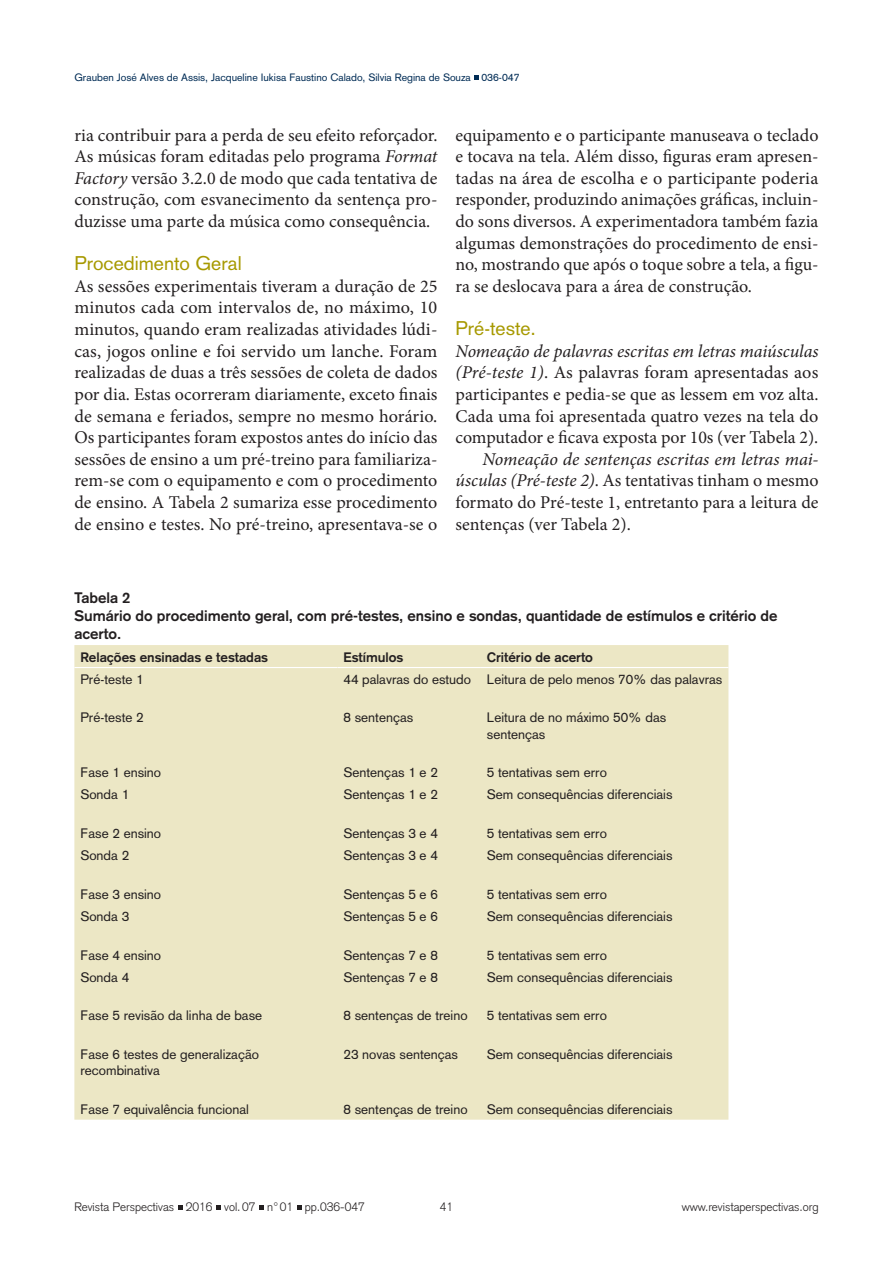
<style>
.page{position:relative;width:893px;height:1263px;background:#fff}
.page>*{position:absolute;margin:0;border:0;box-sizing:border-box;transform-origin:0 0}
.tópico{font:19.5px "Akzidenz Grotesk";color:#a79901}
.texto_zero{font:18px/21.6px "Minion Pro";color:#231f20;text-align:justify}
.texto{font:18px/21.6px "Minion Pro";letter-spacing:-.005em;color:#231f20;text-align:justify}
.titulo_tabela{font:700 15px/18px "Akzidenz Grotesk";color:#231f20}
.texto_tabela{font:13.5px/16.2px "Akzidenz Grotesk";color:#231f20}
.texto_tabela-2{font:700 13.5px "Akzidenz Grotesk";color:#231f20}
.t1{font:300 12px "Akzidenz Grotesk";color:#231f20}
.t2{font:10.5px "Akzidenz Grotesk";color:#002c55}
.s1{font-style:italic}
</style>
<div class="page">
<svg style="left:474px;top:75px;width:5px;height:5px"></svg>
<svg style="left:178px;top:1205px;width:4px;height:5px"></svg>
<svg style="left:216px;top:1205px;width:5px;height:5px"></svg>
<svg style="left:259px;top:1205px;width:5px;height:5px"></svg>
<svg style="left:297px;top:1205px;width:5px;height:5px"></svg>
<div style="left:74px;top:645px;width:654px;height:475px;background:#ece7c5"></div>
<hr style="left:74px;top:667px;width:264px;height:1px;background:#fff">
<hr style="left:338px;top:667px;width:143px;height:1px;background:#fff">
<hr style="left:481px;top:667px;width:247px;height:1px;background:#fff">
<p class="t2" style="left:74px;top:71px;width:447px">Grauben José Alves de Assis, Jacqueline Iukisa Faustino Calado, Silvia Regina de Souza 036-047</p>
<p class="texto_zero" style="left:74px;top:124px;width:365px">ria contribuir para a perda de seu efeito reforçador.<br>As músicas foram editadas pelo programa <span class="s1">Format Factory</span> versão 3.2.0 de modo que cada tentativa de construção, com esvanecimento da sentença pro&shy;duzisse uma parte da música como consequência.</p>
<p class="tópico" style="left:74px;top:252px;width:169px">Procedimento Geral</p>
<p class="texto_zero" style="left:74px;top:275px;width:365px">As sessões experimentais tiveram a duração de 25 minutos cada com intervalos de, no máximo, 10 minutos, quando eram realizadas atividades lúdi&shy;cas, jogos online e foi servido um lanche. Foram realizadas de duas a três sessões de coleta de dados por dia. Estas ocorreram diariamente, exceto finais de semana e feriados, sempre no mesmo horário.<br>Os participantes foram expostos antes do início das sessões de ensino a um pré-treino para familiariza&shy;rem-se com o equipamento e com o procedimento de ensino. A Tabela 2 sumariza esse procedimento de ensino e testes. No pré-treino, apresentava-se o</p>
<p class="texto_zero" style="left:455px;top:124px;width:365px">equipamento e o participante manuseava o teclado e tocava na tela. Além disso, figuras eram apresen&shy;tadas na área de escolha e o participante poderia responder, produzindo animações gráficas, incluin&shy;do sons diversos. A experimentadora também fazia algumas demonstrações do procedimento de ensi&shy;no, mostrando que após o toque sobre a tela, a figu&shy;ra se deslocava para a área de construção.</p>
<p class="tópico" style="left:455px;top:317px;width:82px">Pré-teste.</p>
<p class="texto_zero" style="left:455px;top:340px;width:365px"><span class="s1">Nomeação de palavras escritas em letras maiúsculas (Pré-teste 1)</span>. As palavras foram apresentadas aos participantes e pedia-se que as lessem em voz alta.<br>Cada uma foi apresentada quatro vezes na tela do computador e ficava exposta por 10s (ver Tabela 2).</p>
<p class="texto" style="left:455px;top:448px;width:365px;text-indent:27px"><span class="s1">Nomeação de sentenças escritas em letras mai&shy;úsculas (Pré-teste 2)</span>. As tentativas tinham o mesmo formato do Pré-teste 1, entretanto para a leitura de sentenças (ver Tabela 2).</p>
<p class="titulo_tabela" style="left:74px;top:589px;width:58px">Tabela 2</p>
<p class="titulo_tabela" style="left:74px;top:607px;width:705px">Sumário do procedimento geral, com pré-testes, ensino e sondas, quantidade de estímulos e critério de acerto.</p>
<p class="texto_tabela-2" style="left:80px;top:649px;width:189px">Relações ensinadas e testadas</p>
<p class="texto_tabela-2" style="left:344px;top:649px;width:61px">Estímulos</p>
<p class="texto_tabela-2" style="left:487px;top:649px;width:108px">Critério de acerto</p>
<p class="texto_tabela" style="left:80px;top:671px;width:65px">Pré-teste 1</p>
<p class="texto_tabela" style="left:344px;top:671px;width:129px">44 palavras do estudo</p>
<p class="texto_tabela" style="left:487px;top:671px;width:237px">Leitura de pelo menos 70% das palavras</p>
<p class="texto_tabela" style="left:80px;top:709px;width:65px">Pré-teste 2</p>
<p class="texto_tabela" style="left:344px;top:709px;width:71px">8 sentenças</p>
<p class="texto_tabela" style="left:487px;top:709px;width:181px">Leitura de no máximo 50% das sentenças</p>
<p class="texto_tabela" style="left:80px;top:764px;width:82px">Fase 1 ensino</p>
<p class="texto_tabela" style="left:344px;top:764px;width:96px">Sentenças 1 e 2</p>
<p class="texto_tabela" style="left:487px;top:764px;width:122px">5 tentativas sem erro</p>
<p class="texto_tabela" style="left:80px;top:786px;width:50px">Sonda 1</p>
<p class="texto_tabela" style="left:344px;top:786px;width:96px">Sentenças 1 e 2</p>
<p class="texto_tabela" style="left:487px;top:786px;width:187px">Sem consequências diferenciais</p>
<p class="texto_tabela" style="left:80px;top:825px;width:82px">Fase 2 ensino</p>
<p class="texto_tabela" style="left:344px;top:825px;width:96px">Sentenças 3 e 4</p>
<p class="texto_tabela" style="left:487px;top:825px;width:122px">5 tentativas sem erro</p>
<p class="texto_tabela" style="left:80px;top:847px;width:50px">Sonda 2</p>
<p class="texto_tabela" style="left:344px;top:847px;width:96px">Sentenças 3 e 4</p>
<p class="texto_tabela" style="left:487px;top:847px;width:187px">Sem consequências diferenciais</p>
<p class="texto_tabela" style="left:80px;top:886px;width:82px">Fase 3 ensino</p>
<p class="texto_tabela" style="left:344px;top:886px;width:96px">Sentenças 5 e 6</p>
<p class="texto_tabela" style="left:487px;top:886px;width:122px">5 tentativas sem erro</p>
<p class="texto_tabela" style="left:80px;top:908px;width:50px">Sonda 3</p>
<p class="texto_tabela" style="left:344px;top:908px;width:96px">Sentenças 5 e 6</p>
<p class="texto_tabela" style="left:487px;top:908px;width:187px">Sem consequências diferenciais</p>
<p class="texto_tabela" style="left:80px;top:947px;width:82px">Fase 4 ensino</p>
<p class="texto_tabela" style="left:344px;top:947px;width:96px">Sentenças 7 e 8</p>
<p class="texto_tabela" style="left:487px;top:947px;width:122px">5 tentativas sem erro</p>
<p class="texto_tabela" style="left:80px;top:969px;width:50px">Sonda 4</p>
<p class="texto_tabela" style="left:344px;top:969px;width:96px">Sentenças 7 e 8</p>
<p class="texto_tabela" style="left:487px;top:969px;width:187px">Sem consequências diferenciais</p>
<p class="texto_tabela" style="left:80px;top:1007px;width:183px">Fase 5 revisão da linha de base</p>
<p class="texto_tabela" style="left:344px;top:1007px;width:126px">8 sentenças de treino</p>
<p class="texto_tabela" style="left:487px;top:1007px;width:122px">5 tentativas sem erro</p>
<p class="texto_tabela" style="left:80px;top:1046px;width:180px">Fase 6 testes de generalização recombinativa</p>
<p class="texto_tabela" style="left:344px;top:1046px;width:116px">23 novas sentenças</p>
<p class="texto_tabela" style="left:487px;top:1046px;width:187px">Sem consequências diferenciais</p>
<p class="texto_tabela" style="left:80px;top:1101px;width:170px">Fase 7 equivalência funcional</p>
<p class="texto_tabela" style="left:344px;top:1101px;width:126px">8 sentenças de treino</p>
<p class="texto_tabela" style="left:487px;top:1101px;width:187px">Sem consequências diferenciais</p>
<p class="t1" style="left:74px;top:1200px;width:292px">Revista Perspectivas 2016 vol.07 n°01 pp.036-047</p>
<p class="t1" style="left:440px;top:1200px;width:15px">41</p>
<p class="t1" style="left:682px;top:1200px;width:138px">www.revistaperspectivas.org</p>
</div>
